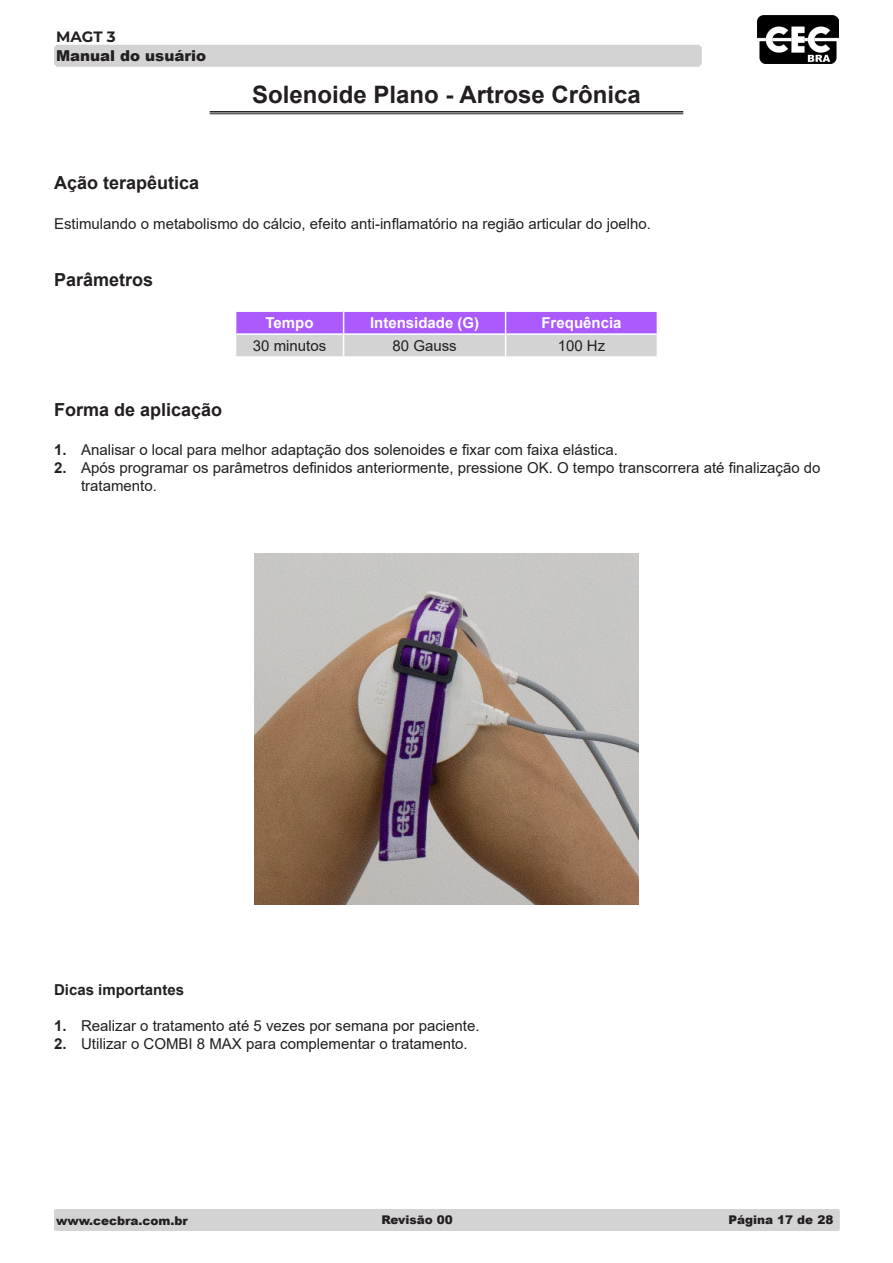
<style>
.page{position:relative;width:893px;height:1263px;background:#fff}
.page>*{position:absolute;margin:0;border:0;box-sizing:border-box;transform-origin:0 0}
.Capitulos{font:700 24px "Arial";color:#231f20}
.Subcapitulos{font:700 18px "Arial";color:#231f20}
.Parágrafo_básico_-_c{font:15px/18px "Arial";color:#231f20}
.t1{font:700 15px "Arial";color:#fff}
.Parágrafo_básico_-_c-2{font:700 15px "Arial";color:#231f20}
.t2{font:900 15px "Arial";color:#231f20}
.t3{font:700 15px "Montserrat";color:#231f20}
.t4{font:900 12px "Arial";color:#231f20}
.s1{font-weight:700}
</style>
<div class="page">
<div style="left:54px;top:45px;width:648px;height:22px;background:#d2d3d2;border-radius:2px"></div>
<div style="left:54px;top:1209px;width:786px;height:22px;background:#d2d3d2;border-radius:2px"></div>
<img style="left:758px;top:15px;width:81px;height:49px">
<hr style="left:210px;top:111px;width:473px;height:2px;background:#231f20">
<hr style="left:210px;top:114px;width:473px;height:1px;background:#231f20">
<svg style="left:235px;top:311px;width:423px;height:46px;background:#c39ee9"></svg>
<img style="left:255px;top:554px;width:383px;height:350px">
<p class="t3" style="left:56px;top:26px;width:61px">MAGT 3</p>
<p class="t2" style="left:56px;top:45px;width:152px">Manual do usuário</p>
<p class="Capitulos" style="left:252px;top:77px;width:390px">Solenoide Plano - Artrose Crônica</p>
<p class="Subcapitulos" style="left:54px;top:170px;width:147px">Ação terapêutica</p>
<p class="Parágrafo_básico_-_c" style="left:54px;top:214px;width:598px">Estimulando o metabolismo do cálcio, efeito anti-inflamatório na região articular do joelho.</p>
<p class="Subcapitulos" style="left:54px;top:267px;width:101px">Parâmetros</p>
<p class="t1" style="left:266px;top:312px;width:50px">Tempo</p>
<p class="t1" style="left:370px;top:312px;width:111px">Intensidade (G)</p>
<p class="t1" style="left:541px;top:312px;width:82px">Frequência</p>
<p class="Parágrafo_básico_-_c" style="left:253px;top:337px;width:75px">30 minutos</p>
<p class="Parágrafo_básico_-_c" style="left:392px;top:337px;width:66px">80 Gauss</p>
<p class="Parágrafo_básico_-_c" style="left:558px;top:337px;width:49px">100 Hz</p>
<p class="Subcapitulos" style="left:54px;top:397px;width:170px">Forma de aplicação</p>
<p class="Parágrafo_básico_-_c" style="left:54px;top:441px;width:565px"><span class="s1">1.</span> Analisar o local para melhor adaptação dos solenoides e fixar com faixa elástica.</p>
<p class="Parágrafo_básico_-_c" style="left:81px;top:459px;width:741px;text-indent:-27px"><span class="s1">2.</span> Após programar os parâmetros definidos anteriormente, pressione OK. O tempo transcorrera até finalização do tratamento.</p>
<p class="Parágrafo_básico_-_c-2" style="left:54px;top:979px;width:132px">Dicas importantes</p>
<p class="Parágrafo_básico_-_c" style="left:54px;top:1017px;width:427px"><span class="s1">1.</span> Realizar o tratamento até 5 vezes por semana por paciente.</p>
<p class="Parágrafo_básico_-_c" style="left:54px;top:1035px;width:415px"><span class="s1">2.</span> Utilizar o COMBI 8 MAX para complementar o tratamento.</p>
<p class="t4" style="left:56px;top:1212px;width:133px">www.cecbra.com.br</p>
<p class="t4" style="left:381px;top:1211px;width:73px">Revisão 00</p>
<p class="t4" style="left:729px;top:1211px;width:106px">Página 17 de 28</p>
</div>
